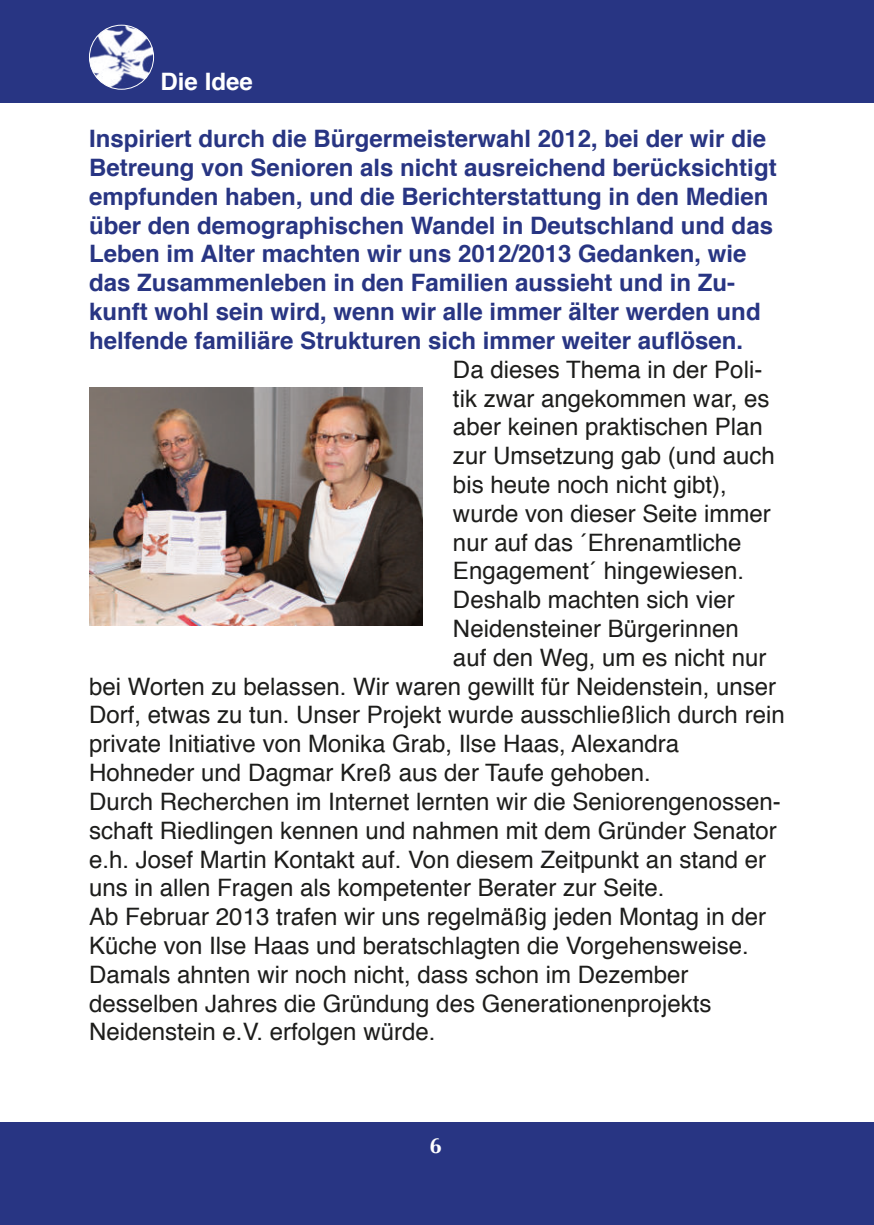
<style>
.page{position:relative;width:874px;height:1225px;background:#fff}
.page>*{position:absolute;margin:0;border:0;box-sizing:border-box;transform-origin:0 0}
.t1{font:24px "Helvetica";color:#1d1d1b}
.t2{font:700 24px/28.8px "Helvetica";color:#283583}
.t3{font:700 24px "Helvetica";color:#fff}
.t4{font:700 22px "Optima";color:#fff}
</style>
<div class="page">
<div style="left:0;top:0;width:873px;height:102px;background:#283583"></div>
<div style="left:0;top:1123px;width:873px;height:102px;background:#283583"></div>
<img style="left:89px;top:25px;width:64px;height:62px">
<div style="left:89px;top:25px;width:65px;height:65px;border:1px solid #fff;border-radius:50%"></div>
<img style="left:89px;top:388px;width:333px;height:237px">
<p class="t3" style="left:160px;top:72px;width:94px">Die Idee</p>
<p class="t2" style="left:89px;top:126px;width:688px">Inspiriert durch die Bürgermeisterwahl 2012, bei der wir die Betreung von Senioren als nicht ausreichend berücksichtigt empfunden haben, und die Berichterstattung in den Medien über den demographischen Wandel in Deutschland und das Leben im Alter machten wir uns 2012/2013 Gedanken, wie das Zusammenleben in den Familien aussieht und in Zu&shy;kunft wohl sein wird, wenn wir alle immer älter werden und helfende familiäre Strukturen sich immer weiter auflösen.</p>
<p class="t1" style="left:453px;top:351px;width:311px">Da dieses Thema in der Poli-</p>
<p class="t1" style="left:453px;top:379px;width:318px">tik zwar angekommen war, es</p>
<p class="t1" style="left:453px;top:408px;width:311px">aber keinen praktischen Plan</p>
<p class="t1" style="left:453px;top:446px;width:323px">zur Umsetzung gab (und auch</p>
<p class="t1" style="left:453px;top:475px;width:275px">bis heute noch nicht gibt),</p>
<p class="t1" style="left:453px;top:495px;width:319px">wurde von dieser Seite immer</p>
<p class="t1" style="left:453px;top:533px;width:290px">nur auf das ´Ehrenamtliche</p>
<p class="t1" style="left:453px;top:552px;width:292px">Engagement´ hingewiesen.</p>
<p class="t1" style="left:453px;top:590px;width:283px">Deshalb machten sich vier</p>
<p class="t1" style="left:453px;top:619px;width:287px">Neidensteiner Bürgerinnen</p>
<p class="t1" style="left:453px;top:648px;width:315px">auf den Weg, um es nicht nur</p>
<p class="t1" style="left:89px;top:667px;width:688px">bei Worten zu belassen. Wir waren gewillt für Neidenstein, unser</p>
<p class="t1" style="left:89px;top:696px;width:696px">Dorf, etwas zu tun. Unser Projekt wurde ausschließlich durch rein</p>
<p class="t1" style="left:89px;top:734px;width:591px">private Initiative von Monika Grab, Ilse Haas, Alexandra</p>
<p class="t1" style="left:89px;top:754px;width:563px">Hohneder und Dagmar Kreß aus der Taufe gehoben.</p>
<p class="t1" style="left:89px;top:783px;width:693px">Durch Recherchen im Internet lernten wir die Seniorengenossen-</p>
<p class="t1" style="left:89px;top:811px;width:688px">schaft Riedlingen kennen und nahmen mit dem Gründer Senator</p>
<p class="t1" style="left:89px;top:840px;width:678px">e.h. Josef Martin Kontakt auf. Von diesem Zeitpunkt an stand er</p>
<p class="t1" style="left:89px;top:869px;width:576px">uns in allen Fragen als kompetenter Berater zur Seite.</p>
<p class="t1" style="left:89px;top:898px;width:678px">Ab Februar 2013 trafen wir uns regelmäßig jeden Montag in der</p>
<p class="t1" style="left:89px;top:927px;width:661px">Küche von Ilse Haas und beratschlagten die Vorgehensweise.</p>
<p class="t1" style="left:89px;top:955px;width:600px">Damals ahnten wir noch nicht, dass schon im Dezember</p>
<p class="t1" style="left:89px;top:984px;width:623px">desselben Jahres die Gründung des Generationenprojekts</p>
<p class="t1" style="left:89px;top:1013px;width:347px">Neidenstein e.V. erfolgen würde.</p>
<p class="t4" style="left:429px;top:1132px;width:14px">6</p>
</div>
